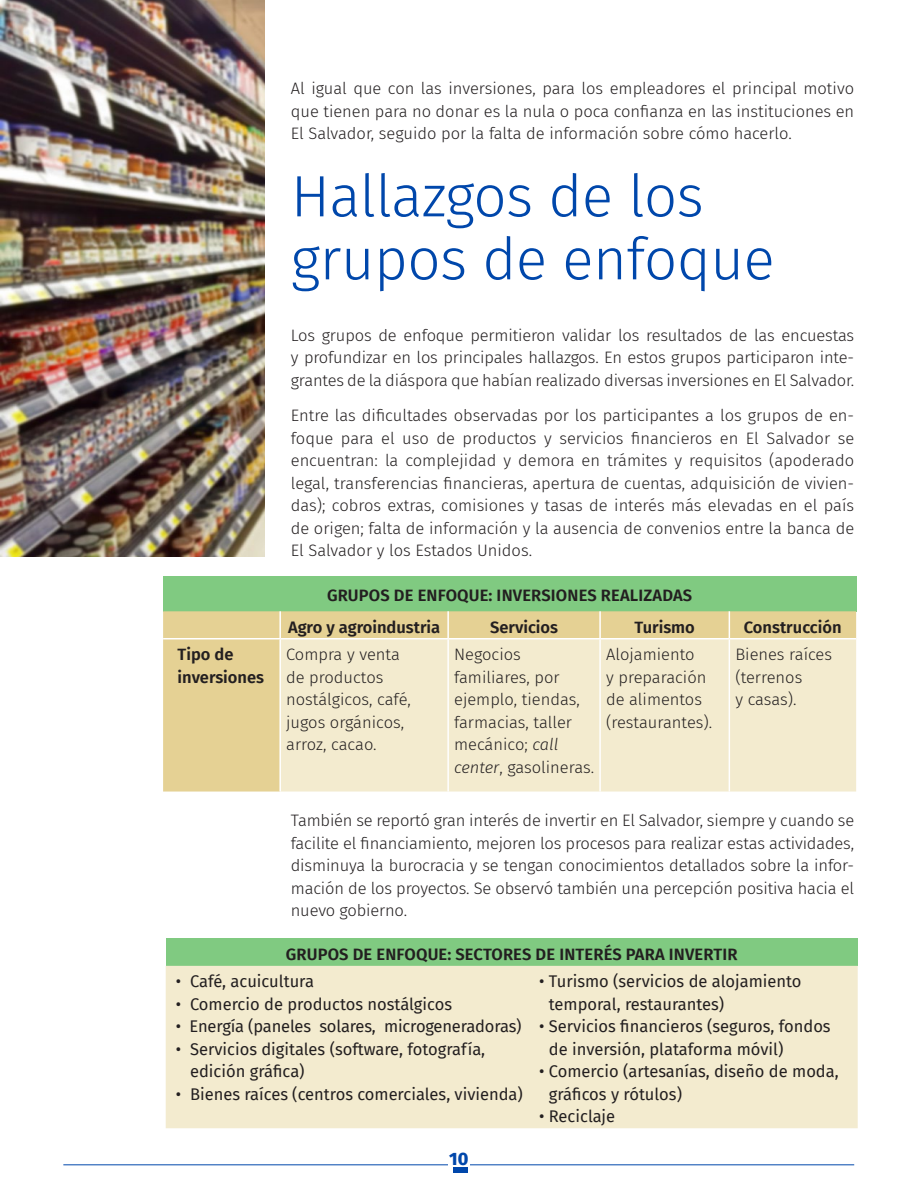
<style>
.page{position:relative;width:918px;height:1188px;background:#fff}
.page>*{position:absolute;margin:0;border:0;box-sizing:border-box;transform-origin:0 0}
.TIT1{font:300 58.35px/63px "Fira Sans";letter-spacing:-.01em;color:#0047ab}
.t1{font:800 18px "Fira Sans";color:#0047ab}
.TXT{font:300 16.5px/22.5px "Fira Sans";letter-spacing:-.01em;color:#231f20;text-align:justify}
.TXT-2{font:16.5px/22.5px "Fira Sans";color:#231f20}
.TIT2{font:300 16.5px/22.5px "Fira Sans";color:#231f20}
.TIT2-2{font:600 16.5px/22.5px "Fira Sans";color:#231f20}
.s1{font-style:italic}
</style>
<div class="page">
<hr style="left:63px;top:1165px;width:791px;height:1px;background:#0047ab">
<div style="left:448px;top:1148px;width:21px;height:24px;background:#fff"></div>
<div style="left:453px;top:1167px;width:15px;height:5px;background:#0047ab"></div>
<div style="left:163px;top:576px;width:693px;height:35px;background:#80ca81"></div>
<div style="left:163px;top:611px;width:693px;height:181px;background:#e5d194"></div>
<div style="left:281px;top:639px;width:575px;height:153px;background:#f3ebcf"></div>
<hr style="left:279px;top:611px;width:2px;height:27px;background:#fff">
<hr style="left:447px;top:611px;width:2px;height:27px;background:#fff">
<hr style="left:599px;top:611px;width:2px;height:27px;background:#fff">
<svg style="left:729px;top:611px;width:1px;height:27px"></svg>
<hr style="left:163px;top:638px;width:117px;height:1px;background:#fff">
<hr style="left:280px;top:638px;width:168px;height:1px;background:#fff">
<hr style="left:279px;top:639px;width:2px;height:153px;background:#fff">
<hr style="left:448px;top:638px;width:152px;height:1px;background:#fff">
<hr style="left:447px;top:639px;width:2px;height:153px;background:#fff">
<hr style="left:600px;top:638px;width:129px;height:1px;background:#fff">
<hr style="left:599px;top:639px;width:2px;height:153px;background:#fff">
<hr style="left:729px;top:638px;width:127px;height:1px;background:#fff">
<hr style="left:729px;top:639px;width:1px;height:153px;background:#fff">
<div style="left:166px;top:938px;width:692px;height:28px;background:#80ca81"></div>
<div style="left:166px;top:966px;width:692px;height:162px;background:#f3ebcf"></div>
<img style="left:0;top:0;width:265px;height:556px">
<p class="TXT" style="left:291px;top:77px;width:565px">Al igual que con las inversiones, para los empleadores el principal motivo que tienen para no donar es la nula o poca confianza en las instituciones en El Salvador, seguido por la falta de información sobre cómo hacerlo.</p>
<p class="TIT1" style="left:291px;top:164px;width:485px">Hallazgos de los grupos de enfoque</p>
<p class="TXT" style="left:291px;top:324px;width:565px">Los grupos de enfoque permitieron validar los resultados de las encuestas y profundizar en los principales hallazgos. En estos grupos participaron inte&shy;grantes de la diáspora que habían realizado diversas inversiones en El Salvador.</p>
<p class="TXT" style="left:291px;top:404px;width:565px">Entre las dificultades observadas por los participantes a los grupos de en&shy;foque para el uso de productos y servicios financieros en El Salvador se encuentran: la complejidad y demora en trámites y requisitos (apoderado legal, transferencias financieras, apertura de cuentas, adquisición de vivien&shy;das); cobros extras, comisiones y tasas de interés más elevadas en el país de origen; falta de información y la ausencia de convenios entre la banca de El Salvador y los Estados Unidos.</p>
<p class="TIT2-2" style="left:327px;top:583px;width:367px">GRUPOS DE ENFOQUE: INVERSIONES REALIZADAS</p>
<p class="TIT2-2" style="left:288px;top:615px;width:154px">Agro y agroindustria</p>
<p class="TIT2-2" style="left:490px;top:615px;width:70px">Servicios</p>
<p class="TIT2-2" style="left:635px;top:615px;width:62px">Turismo</p>
<p class="TIT2-2" style="left:744px;top:615px;width:99px">Construcción</p>
<p class="TIT2-2" style="left:178px;top:642px;width:88px">Tipo de inversiones</p>
<p class="TIT2" style="left:286px;top:643px;width:126px">Compra y venta de productos nostálgicos, café, jugos orgánicos, arroz, cacao.</p>
<p class="TIT2" style="left:454px;top:643px;width:141px">Negocios familiares, por ejemplo, tiendas, farmacias, taller mecánico; <span class="s1">call center</span>, gasolineras.</p>
<p class="TIT2" style="left:606px;top:643px;width:108px">Alojamiento<br>y preparación de alimentos (restaurantes).</p>
<p class="TIT2" style="left:735px;top:643px;width:98px">Bienes raíces (terrenos<br>y casas).</p>
<p class="TXT" style="left:291px;top:809px;width:565px">También se reportó gran interés de invertir en El Salvador, siempre y cuando se facilite el financiamiento, mejoren los procesos para realizar estas actividades, disminuya la burocracia y se tengan conocimientos detallados sobre la infor&shy;mación de los proyectos. Se observó también una percepción positiva hacia el nuevo gobierno.</p>
<p class="TIT2-2" style="left:286px;top:942px;width:453px">GRUPOS DE ENFOQUE: SECTORES DE INTERÉS PARA INVERTIR</p>
<p class="TXT-2" style="left:176px;top:970px;width:140px">• Café, acuicultura</p>
<p class="TXT-2" style="left:176px;top:992px;width:278px">• Comercio de productos nostálgicos</p>
<p class="TXT-2" style="left:176px;top:1015px;width:347px">• Energía (paneles solares, microgeneradoras)</p>
<p class="TXT-2" style="left:190px;top:1037px;width:297px;text-indent:-14px">• Servicios digitales (software, fotografía, edición gráfica)</p>
<p class="TXT-2" style="left:176px;top:1082px;width:348px">• Bienes raíces (centros comerciales, vivienda)</p>
<p class="TXT-2" style="left:549px;top:970px;width:254px;text-indent:-10px">• Turismo (servicios de alojamiento temporal, restaurantes)</p>
<p class="TXT-2" style="left:549px;top:1015px;width:283px;text-indent:-10px">• Servicios financieros (seguros, fondos de inversión, plataforma móvil)</p>
<p class="TXT-2" style="left:549px;top:1060px;width:291px;text-indent:-10px">• Comercio (artesanías, diseño de moda, gráficos y rótulos)</p>
<p class="TXT-2" style="left:539px;top:1105px;width:78px">• Reciclaje</p>
<p class="t1" style="left:449px;top:1143px;width:21px">10</p>
</div>
